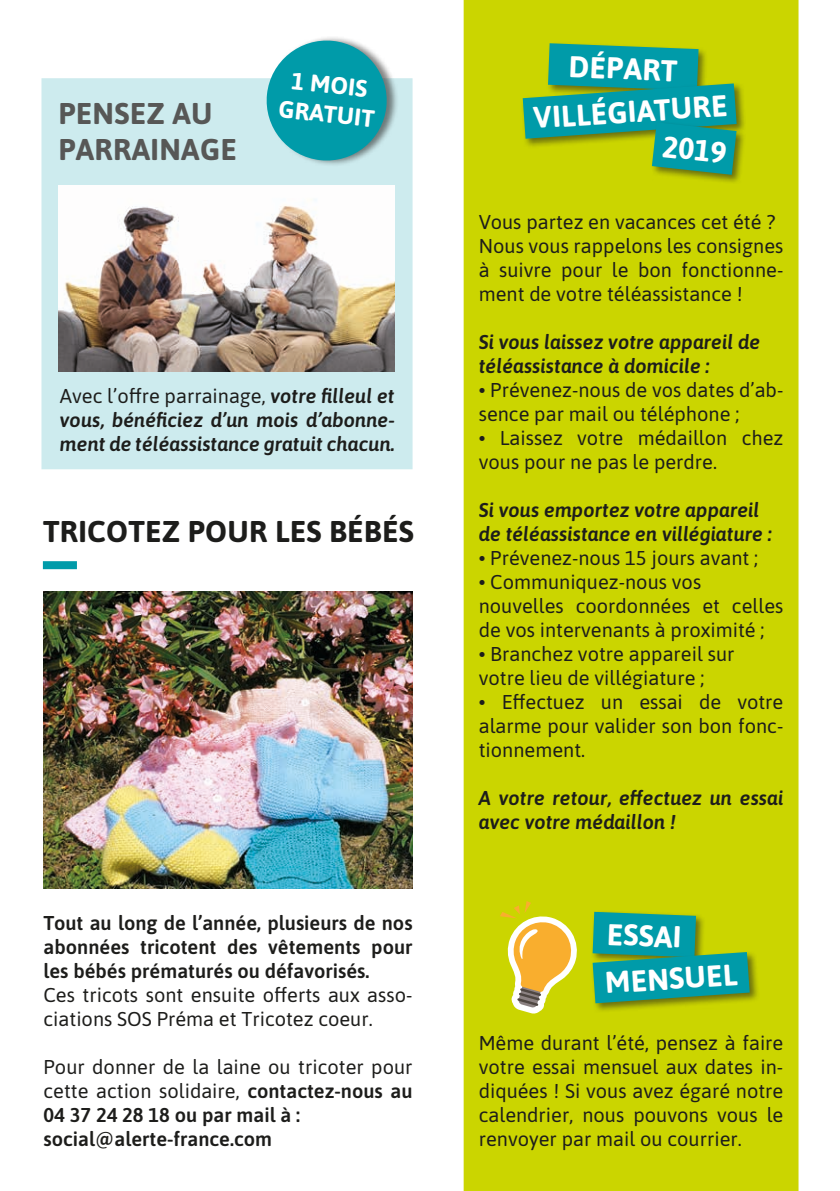
<style>
.page{position:relative;width:840px;height:1191px;background:#fff}
.page>*{position:absolute;margin:0;border:0;box-sizing:border-box;transform-origin:0 0}
.t1{font:700 30px "Asap";color:#fff}
.t2{font:700 30px "Asap";letter-spacing:.01em;color:#1d1d1b}
.t3{font:700 30px/36px "Asap";letter-spacing:.01em;color:#575756}
.t4{font:700 24px/28.8px "Asap";color:#fff;text-align:center}
.t5{font:20px/24px "Asap";color:#1d1d1b}
.t6{font:italic 600 20px/24px "Asap";color:#1d1d1b}
.t7{font:600 20px/24px "Asap";color:#1d1d1b;text-align:justify}
.s1{font-weight:400;font-style:normal}
.s2{font-weight:400}
</style>
<div class="page">
<div style="left:41px;top:78px;width:371px;height:391px;background:#cdebee"></div>
<div style="left:463px;top:0;width:335px;height:1191px;background:#cbd500"></div>
<div style="left:266px;top:36px;width:132px;height:131px;background:#1d1d1b;opacity:.55"></div>
<svg style="left:263px;top:37px;width:126px;height:127px"></svg>
<div style="left:521px;top:82px;width:224px;height:66px;background:#1d1d1b;opacity:.55"></div>
<div style="left:650px;top:121px;width:95px;height:63px;background:#1d1d1b;opacity:.55"></div>
<svg style="left:521px;top:42px;width:216px;height:134px;background:#46ab6a"></svg>
<svg style="left:499px;top:901px;width:79px;height:113px"></svg>
<img style="left:44px;top:591px;width:368px;height:297px">
<div style="left:590px;top:950px;width:169px;height:63px;background:#1d1d1b;opacity:.55"></div>
<svg style="left:591px;top:910px;width:159px;height:94px;background:#35a577"></svg>
<div style="left:43px;top:561px;width:34px;height:8px;background:#009ba9"></div>
<img style="left:58px;top:185px;width:336px;height:186px">
<h1 class="t3" style="left:58px;top:94px;width:180px">PENSEZ AU<br>PARRAINAGE</h1>
<p class="t4" style="left:283px;top:64px;width:98px;rotate:6deg">1 MOIS<br>GRATUIT</p>
<p class="t6" style="left:60px;top:383px;width:336px;text-align:justify"><span class="s1">Avec l’offre parrainage,</span> votre filleul et vous, bénéficiez d’un mois d’abonne&shy;ment de téléassistance gratuit chacun.</p>
<h1 class="t2" style="left:43px;top:510px;width:372px">TRICOTEZ POUR LES BÉBÉS</h1>
<p class="t7" style="left:44px;top:909px;width:370px">Tout au long de l’année, plusieurs de nos abonnées tricotent des vêtements pour les bébés prématurés ou défavorisés.</p>
<p class="t5" style="left:44px;top:981px;width:370px">Ces tricots sont ensuite offerts aux asso&shy;ciations SOS Préma et Tricotez coeur.</p>
<p class="t7" style="left:44px;top:1053px;width:370px;text-align:left"><span class="s2">Pour donner de la laine ou tricoter pour cette action solidaire,</span> contactez-nous au 04 37 24 28 18 ou par mail à : social@alerte-france.com</p>
<h1 class="t1" style="left:569px;top:45px;width:110px;rotate:2deg">DÉPART</h1>
<h1 class="t1" style="left:531px;top:97px;width:196px;rotate:-4deg">VILLÉGIATURE</h1>
<h1 class="t1" style="left:664px;top:125px;width:66px;rotate:6deg">2019</h1>
<p class="t5" style="left:478px;top:208px;width:306px">Vous partez en vacances cet été ?<br>Nous vous rappelons les consignes à suivre pour le bon fonctionne&shy;ment de votre téléassistance !</p>
<p class="t6" style="left:478px;top:329px;width:283px">Si vous laissez votre appareil de téléassistance à domicile :</p>
<p class="t5" style="left:478px;top:376px;width:306px">• Prévenez-nous de vos dates d’ab&shy;sence par mail ou téléphone ;</p>
<p class="t5" style="left:478px;top:424px;width:306px">• Laissez votre médaillon chez vous pour ne pas le perdre.</p>
<p class="t6" style="left:478px;top:497px;width:294px">Si vous emportez votre appareil de téléassistance en villégiature :</p>
<p class="t5" style="left:478px;top:544px;width:281px">• Prévenez-nous 15 jours avant ;</p>
<p class="t5" style="left:478px;top:568px;width:306px">• Communiquez-nous vos nouvelles coordonnées et celles de vos intervenants à proximité ;</p>
<p class="t5" style="left:478px;top:640px;width:257px">• Branchez votre appareil sur votre lieu de villégiature ;</p>
<p class="t5" style="left:478px;top:688px;width:306px;text-align:justify">• Effectuez un essai de votre alarme pour valider son bon fonc&shy;tionnement.</p>
<p class="t6" style="left:478px;top:785px;width:306px">A votre retour, effectuez un essai avec votre médaillon !</p>
<h1 class="t1" style="left:607px;top:913px;width:76px;rotate:2deg">ESSAI</h1>
<h1 class="t1" style="left:603px;top:961px;width:134px;rotate:-4deg">MENSUEL</h1>
<p class="t5" style="left:478px;top:1029px;width:306px;text-align:justify">Même durant l’été, pensez à faire votre essai mensuel aux dates in&shy;diquées ! Si vous avez égaré notre calendrier, nous pouvons vous le renvoyer par mail ou courrier.</p>
</div>
